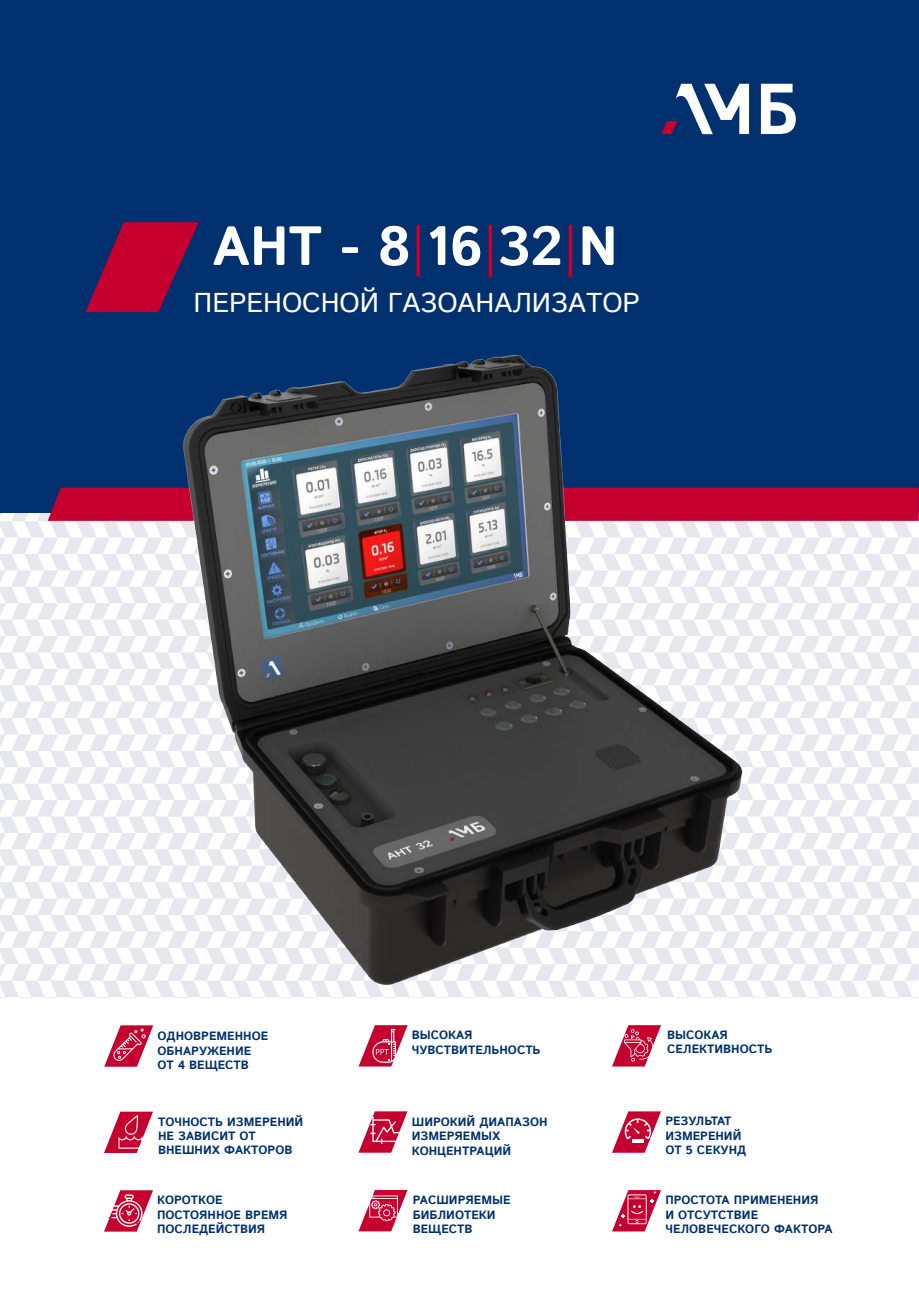
<style>
.page{position:relative;width:919px;height:1289px;background:#fff}
.page>*{position:absolute;margin:0;border:0;box-sizing:border-box;transform-origin:0 0}
.t1{font:700 55.2px "Istok";letter-spacing:-.005em;color:#fff}
.t2{font:27.15px "Istok";letter-spacing:-.005em;color:#fff}
.t3{font:700 12px/14.4px "Istok";color:#00306d}
.s1{font-weight:400;color:#c5002e}
</style>
<div class="page">
<div style="left:0;top:0;width:918px;height:512px;background:#00306d"></div>
<svg style="left:85px;top:222px;width:114px;height:90px"></svg>
<svg style="left:661px;top:84px;width:88px;height:50px"></svg>
<svg style="left:760px;top:84px;width:35px;height:50px"></svg>
<svg style="left:104px;top:1025px;width:49px;height:41px"></svg>
<svg style="left:104px;top:1190px;width:49px;height:41px"></svg>
<svg style="left:104px;top:1111px;width:49px;height:41px"></svg>
<svg style="left:358px;top:1190px;width:49px;height:41px"></svg>
<svg style="left:358px;top:1025px;width:49px;height:41px"></svg>
<svg style="left:612px;top:1025px;width:49px;height:41px"></svg>
<svg style="left:358px;top:1111px;width:49px;height:41px"></svg>
<svg style="left:612px;top:1111px;width:49px;height:41px"></svg>
<svg style="left:612px;top:1190px;width:49px;height:41px"></svg>
<img style="left:0;top:354px;width:918px;height:644px">
<h1 class="t1" style="left:212px;top:209px;width:407px">АНТ - 8<span class="s1">|</span>16<span class="s1">|</span>32<span class="s1">|</span>N</h1>
<h2 class="t2" style="left:194px;top:284px;width:448px">ПЕРЕНОСНОЙ ГАЗОАНАЛИЗАТОР</h2>
<p class="t3" style="left:157px;top:1028px;width:112px">ОДНОВРЕМЕННОЕ<br>ОБНАРУЖЕНИЕ<br>ОТ 4 ВЕЩЕСТВ</p>
<p class="t3" style="left:412px;top:1027px;width:130px">ВЫСОКАЯ<br>ЧУВСТВИТЕЛЬНОСТЬ</p>
<p class="t3" style="left:667px;top:1027px;width:107px">ВЫСОКАЯ<br>СЕЛЕКТИВНОСТЬ</p>
<p class="t3" style="left:158px;top:1114px;width:147px">ТОЧНОСТЬ ИЗМЕРЕНИЙ<br>НЕ ЗАВИСИТ ОТ<br>ВНЕШНИХ ФАКТОРОВ</p>
<p class="t3" style="left:157px;top:1192px;width:132px">КОРОТКОЕ<br>ПОСТОЯННОЕ ВРЕМЯ<br>ПОСЛЕДЕЙСТВИЯ</p>
<p class="t3" style="left:412px;top:1114px;width:137px">ШИРОКИЙ ДИАПАЗОН<br>ИЗМЕРЯЕМЫХ<br>КОНЦЕНТРАЦИЙ</p>
<p class="t3" style="left:665px;top:1113px;width:82px">РЕЗУЛЬТАТ<br>ИЗМЕРЕНИЙ<br>ОТ 5 СЕКУНД</p>
<p class="t3" style="left:665px;top:1192px;width:169px">ПРОСТОТА ПРИМЕНЕНИЯ<br>И ОТСУТСТВИЕ<br>ЧЕЛОВЕЧЕСКОГО ФАКТОРА</p>
<p class="t3" style="left:412px;top:1192px;width:99px">РАСШИРЯЕМЫЕ<br>БИБЛИОТЕКИ<br>ВЕЩЕСТВ</p>
</div>
